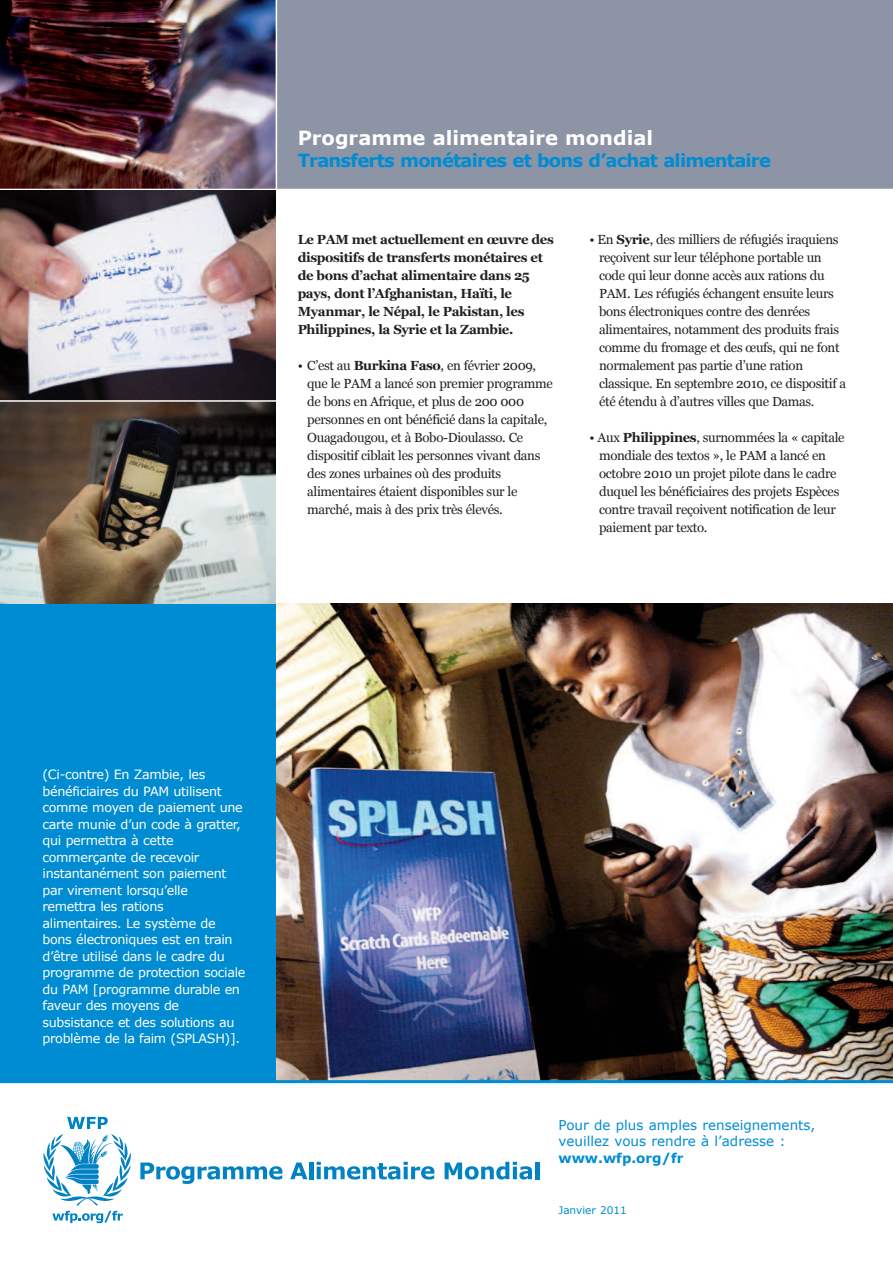
<style>
.page{position:relative;width:893px;height:1263px;background:#fff}
.page>*{position:absolute;margin:0;border:0;box-sizing:border-box;transform-origin:0 0}
.t1{font:700 19.5px "Verdana";color:#fff}
.t2{font:700 18px "Verdana";letter-spacing:-.045em;color:#008cd2}
.t3{font:13.5px/16.2px "Verdana";color:#008cd2}
.t4{font:700 13.5px "Verdana";color:#008cd2}
.t5{font:13.2px/18px "Georgia";letter-spacing:-.025em;color:#231f20}
.t6{font:700 13.2px/18px "Georgia";letter-spacing:-.03em;color:#231f20}
.t7{font:12.75px/16.5px "Verdana";letter-spacing:-.025em;color:#fff}
.t8{font:10.5px "Verdana";color:#008cd2}
.s1{font-weight:700}
</style>
<div class="page">
<img style="left:275px;top:604px;width:618px;height:476px">
<div style="left:0;top:0;width:275px;height:1081px;background:#008cd2"></div>
<div style="left:0;top:0;width:893px;height:189px;background:#8d94a6"></div>
<img style="left:0;top:0;width:276px;height:603px">
<hr style="left:0;top:189px;width:893px;height:1px;background:#fff">
<hr style="left:276px;top:0;width:1px;height:202px;background:#fff">
<hr style="left:0;top:1080px;width:893px;height:3px;background:#008cd2">
<svg style="left:140px;top:1162px;width:142px;height:22px"></svg>
<svg style="left:290px;top:1162px;width:17px;height:17px"></svg>
<hr style="left:309px;top:1162px;width:4px;height:17px;background:#0082c5">
<svg style="left:317px;top:1162px;width:117px;height:17px"></svg>
<svg style="left:445px;top:1162px;width:87px;height:17px"></svg>
<hr style="left:535px;top:1162px;width:4px;height:17px;background:#0082c5">
<svg style="left:43px;top:1117px;width:88px;height:106px"></svg>
<hr style="left:0;top:400px;width:280px;height:2px;background:#fff">
<h1 class="t1" style="left:298px;top:125px;width:357px">Programme alimentaire mondial</h1>
<h2 class="t2" style="left:298px;top:149px;width:475px">Transferts monétaires et bons d’achat alimentaire</h2>
<p class="t6" style="left:298px;top:230px;width:258px">Le PAM met actuellement en œuvre des dispositifs de transferts monétaires et de bons d’achat alimentaire dans 25 pays, dont l’Afghanistan, Haïti, le Myanmar, le Népal, le Pakistan, les Philippines, la Syrie et la Zambie.</p>
<p class="t5" style="left:307px;top:356px;width:247px;text-indent:-10px">• C’est au <span class="s1">Burkina Faso</span>, en février 2009, que le PAM a lancé son premier programme de bons en Afrique, et plus de 200 000 personnes en ont bénéficié dans la capitale, Ouagadougou, et à Bobo-Dioulasso. Ce dispositif ciblait les personnes vivant dans des zones urbaines où des produits alimentaires étaient disponibles sur le marché, mais à des prix très élevés.</p>
<p class="t5" style="left:599px;top:230px;width:249px;text-indent:-10px">• En <span class="s1">Syrie</span>, des milliers de réfugiés iraquiens reçoivent sur leur téléphone portable un code qui leur donne accès aux rations du PAM. Les réfugiés échangent ensuite leurs bons électroniques contre des denrées alimentaires, notamment des produits frais comme du fromage et des œufs, qui ne font normalement pas partie d’une ration classique. En septembre 2010, ce dispositif a été étendu à d’autres villes que Damas.</p>
<p class="t5" style="left:599px;top:428px;width:247px;text-indent:-10px">• Aux <span class="s1">Philippines</span>, surnommées la « capitale mondiale des textos », le PAM a lancé en octobre 2010 un projet pilote dans le cadre duquel les bénéficiaires des projets Espèces contre travail reçoivent notification de leur paiement par texto.</p>
<p class="t7" style="left:43px;top:766px;width:204px">(Ci-contre) En Zambie, les bénéficiaires du PAM utilisent comme moyen de paiement une carte munie d’un code à gratter, qui permettra à cette commerçante de recevoir instantanément son paiement par virement lorsqu’elle<br>remettra les rations alimentaires. Le système de bons électroniques est en train d’être utilisé dans le cadre du programme de protection sociale du PAM [programme durable en faveur des moyens de subsistance et des solutions au problème de la faim (SPLASH)].</p>
<p class="t3" style="left:559px;top:1117px;width:258px">Pour de plus amples renseignements, veuillez vous rendre à l’adresse :</p>
<p class="t4" style="left:559px;top:1149px;width:126px">www.wfp.org/fr</p>
<p class="t8" style="left:559px;top:1203px;width:70px">Janvier 2011</p>
</div>
